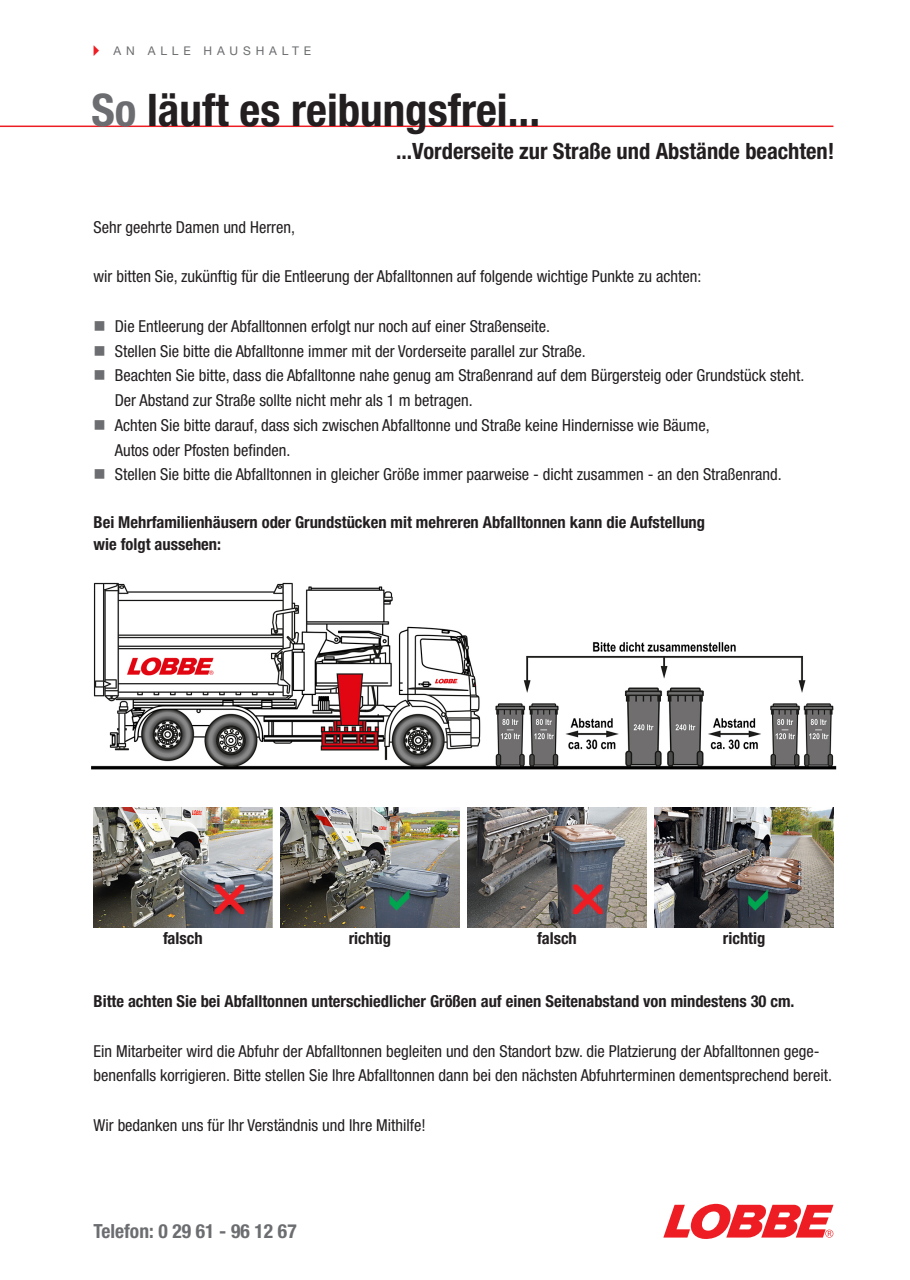
<style>
.page{position:relative;width:910px;height:1280px;background:#fff}
.page>*{position:absolute;margin:0;border:0;box-sizing:border-box;transform-origin:0 0}
.t1{font:700 condensed 45px "Helvetica Neue LT Std";color:#231f20}
.t2{font:700 condensed 22.5px "Helvetica Neue LT Std";color:#231f20}
.Vertriebsunterlagen{font:700 condensed 19.5px "Helvetica Neue LT Std";color:#6c6d70}
.Fliesstext{font:condensed 16.5px/24.8px "Helvetica Neue LT Std";color:#231f20}
.Fliesstext-2{font:700 condensed 16.5px/22.5px "Helvetica Neue LT Std";color:#231f20}
.Aufzählung{font:700 condensed 16.5px "Helvetica Neue LT Std";color:#231f20}
.t3{font:12px "Helvetica Neue LT Std";letter-spacing:.4em;color:#6c6d70}
.s1{color:#6c6d70}
</style>
<div class="page">
<svg style="left:663px;top:1204px;width:170px;height:35px"></svg>
<hr style="left:0;top:126px;width:833px;height:1px;background:#ee1d23">
<img style="left:94px;top:808px;width:178px;height:119px">
<img style="left:281px;top:808px;width:178px;height:119px">
<img style="left:468px;top:808px;width:178px;height:119px">
<img style="left:655px;top:808px;width:178px;height:119px">
<img style="left:91px;top:582px;width:746px;height:188px">
<svg style="left:215px;top:884px;width:30px;height:30px"></svg>
<svg style="left:390px;top:889px;width:19px;height:22px"></svg>
<svg style="left:573px;top:884px;width:30px;height:30px"></svg>
<svg style="left:748px;top:889px;width:20px;height:21px"></svg>
<p class="t3" style="left:114px;top:44px;width:199px">AN ALLE HAUSHALTE</p>
<p class="t1" style="left:91px;top:82px;width:450px"><span class="s1">So</span> läuft es reibungsfrei...</p>
<p class="t2" style="left:396px;top:137px;width:440px">...Vorderseite zur Straße und Abstände beachten!</p>
<p class="Fliesstext" style="left:94px;top:215px;width:203px">Sehr geehrte Damen und Herren,</p>
<p class="Fliesstext" style="left:94px;top:264px;width:609px">wir bitten Sie, zukünftig für die Entleerung der Abfalltonnen auf folgende wichtige Punkte zu achten:</p>
<p class="Fliesstext" style="left:115px;top:314px;width:437px">Die Entleerung der Abfalltonnen erfolgt nur noch auf einer Straßenseite.</p>
<p class="Fliesstext" style="left:115px;top:338px;width:472px">Stellen Sie bitte die Abfalltonne immer mit der Vorderseite parallel zur Straße.</p>
<p class="Fliesstext" style="left:115px;top:363px;width:691px">Beachten Sie bitte, dass die Abfalltonne nahe genug am Straßenrand auf dem Bürgersteig oder Grundstück steht.<br>Der Abstand zur Straße sollte nicht mehr als 1 m betragen.</p>
<p class="Fliesstext" style="left:115px;top:413px;width:596px">Achten Sie bitte darauf, dass sich zwischen Abfalltonne und Straße keine Hindernisse wie Bäume,<br>Autos oder Pfosten befinden.</p>
<p class="Fliesstext" style="left:115px;top:462px;width:668px">Stellen Sie bitte die Abfalltonnen in gleicher Größe immer paarweise - dicht zusammen - an den Straßenrand.</p>
<p class="Fliesstext-2" style="left:94px;top:510px;width:613px">Bei Mehrfamilienhäusern oder Grundstücken mit mehreren Abfalltonnen kann die Aufstellung wie folgt aussehen:</p>
<p class="Aufzählung" style="left:163px;top:928px;width:41px">falsch</p>
<p class="Aufzählung" style="left:349px;top:928px;width:44px">richtig</p>
<p class="Aufzählung" style="left:537px;top:928px;width:41px">falsch</p>
<p class="Aufzählung" style="left:723px;top:928px;width:44px">richtig</p>
<p class="Fliesstext-2" style="left:94px;top:990px;width:702px">Bitte achten Sie bei Abfalltonnen unterschiedlicher Größen auf einen Seitenabstand von mindestens 30 cm.</p>
<p class="Fliesstext" style="left:94px;top:1038px;width:740px">Ein Mitarbeiter wird die Abfuhr der Abfalltonnen begleiten und den Standort bzw. die Platzierung der Abfalltonnen gege&shy;benenfalls korrigieren. Bitte stellen Sie Ihre Abfalltonnen dann bei den nächsten Abfuhrterminen dementsprechend bereit.</p>
<p class="Fliesstext" style="left:94px;top:1112px;width:334px">Wir bedanken uns für Ihr Verständnis und Ihre Mithilfe!</p>
<p class="Vertriebsunterlagen" style="left:94px;top:1219px;width:205px">Telefon: 0 29 61 - 96 12 67</p>
</div>
